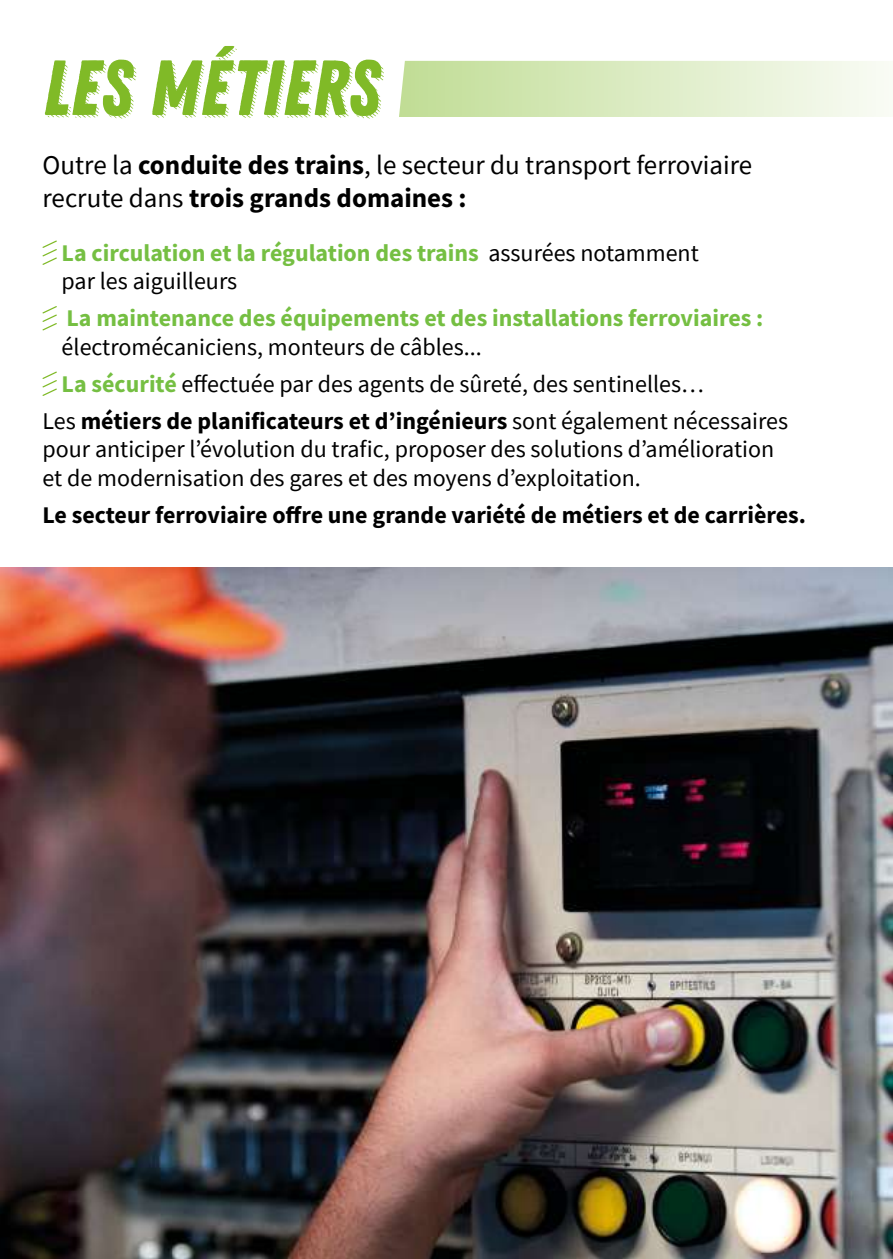
<style>
.page{position:relative;width:893px;height:1259px;background:#fff}
.page>*{position:absolute;margin:0;border:0;box-sizing:border-box;transform-origin:0 0}
.t1{font:78px "Zing Rust D2 Demo Base";color:#80ba27}
.t2{font:27px/32.4px "Source Sans Pro";color:#000}
.t3{font:24px/28.5px "Source Sans Pro";color:#000}
.t4{font:700 24px/28.5px "Source Sans Pro";color:#75bf42}
.t5{font:700 24px "Source Sans Pro";color:#000}
.s1{font-weight:700}
.s2{font-weight:400;color:#000}
.s3{font-weight:700;color:#75bf42}
.s4{font-weight:400}
</style>
<div class="page">
<svg style="left:42px;top:240px;width:15px;height:25px"></svg>
<svg style="left:42px;top:306px;width:15px;height:24px"></svg>
<svg style="left:42px;top:371px;width:15px;height:25px"></svg>
<svg style="left:399px;top:61px;width:490px;height:56px;background:#dcecc5"></svg>
<img style="left:0;top:568px;width:893px;height:691px">
<h1 class="t1" style="left:45px;top:45px;width:338px">LES MÉTIERS</h1>
<p class="t2" style="left:43px;top:149px;width:711px">Outre la <span class="s1">conduite des trains</span>, le secteur du transport ferroviaire recrute dans <span class="s1">trois grands domaines :</span></p>
<p class="t4" style="left:62px;top:238px;width:639px">La circulation et la régulation des trains <span class="s2">assurées notamment par les aiguilleurs</span></p>
<p class="t4" style="left:66px;top:303px;width:698px">La maintenance des équipements et des installations ferroviaires :</p>
<p class="t3" style="left:62px;top:332px;width:422px">électromécaniciens, monteurs de câbles...</p>
<p class="t3" style="left:62px;top:369px;width:644px"><span class="s3">La sécurité</span> effectuée par des agents de sûreté, des sentinelles…</p>
<p class="t5" style="left:43px;top:404px;width:747px"><span class="s4">Les</span> métiers de planificateurs et d’ingénieurs <span class="s4">sont également nécessaires</span></p>
<p class="t3" style="left:43px;top:435px;width:733px">pour anticiper l’évolution du trafic, proposer des solutions d’amélioration et de modernisation des gares et des moyens d’exploitation.</p>
<p class="t5" style="left:43px;top:498px;width:765px">Le secteur ferroviaire offre une grande variété de métiers et de carrières.</p>
</div>
